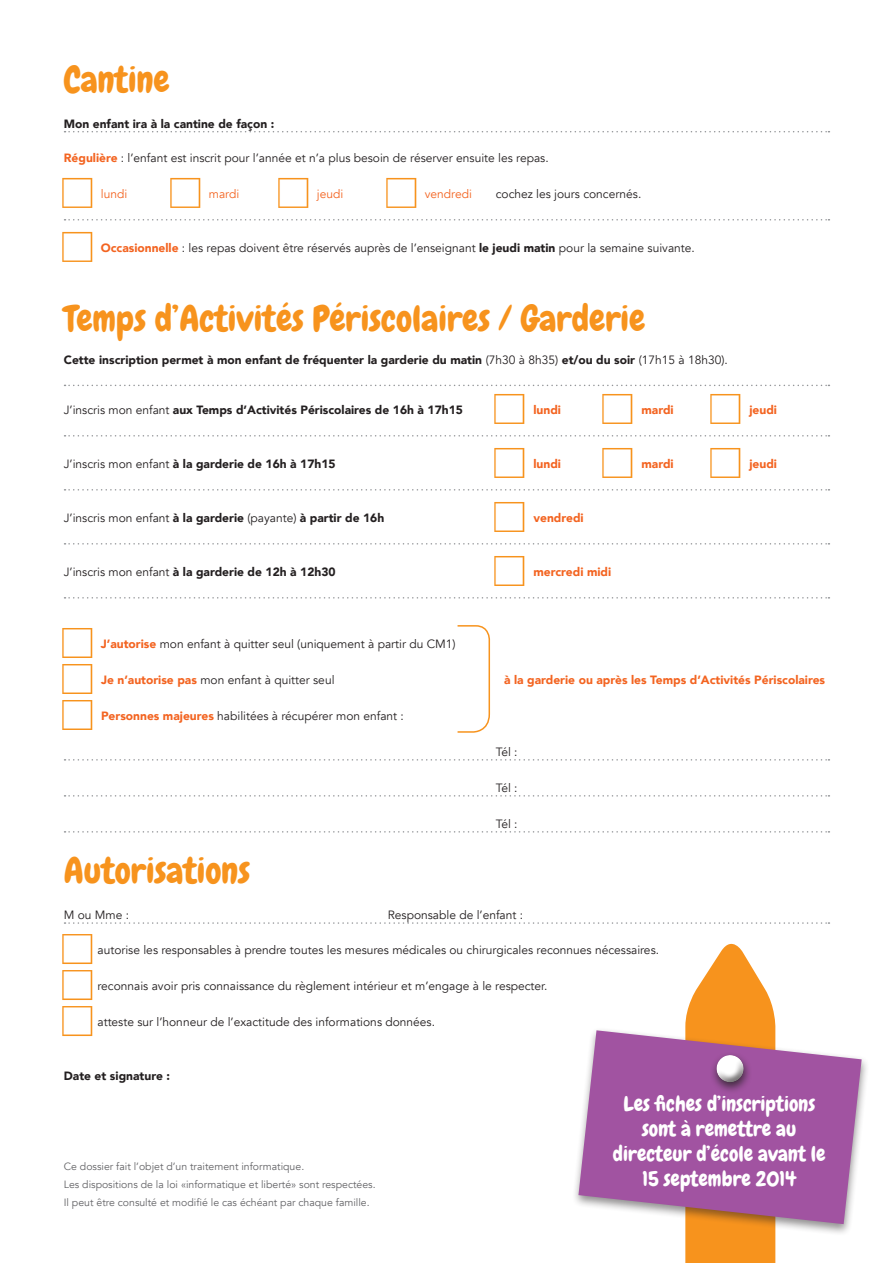
<style>
.page{position:relative;width:893px;height:1263px;background:#fff}
.page>*{position:absolute;margin:0;border:0;box-sizing:border-box;transform-origin:0 0}
.t1{font:36px "Chewy";color:#f7931d}
.t2{font:21px/25.2px "Chewy";color:#fff;text-align:center}
.t3{font:12px "Avenir";color:#231f20}
.t4{font:900 12px "Avenir";color:#231f20}
.t5{font:900 12px "Avenir";color:#f36421}
.t6{font:12px "Avenir";color:#f36421}
.t7{font:10.5px/18px "Avenir";color:#636366}
.s1{font-weight:900;color:#f36421}
.s2{font-weight:900}
.s3{font-weight:400}
</style>
<div class="page">
<svg style="left:65px;top:131px;width:764px;height:1px"></svg>
<svg style="left:65px;top:219px;width:764px;height:2px"></svg>
<svg style="left:65px;top:385px;width:764px;height:1px"></svg>
<svg style="left:65px;top:435px;width:764px;height:2px"></svg>
<svg style="left:65px;top:489px;width:764px;height:2px"></svg>
<svg style="left:65px;top:543px;width:764px;height:2px"></svg>
<svg style="left:65px;top:597px;width:764px;height:2px"></svg>
<svg style="left:65px;top:759px;width:764px;height:2px"></svg>
<svg style="left:65px;top:795px;width:764px;height:2px"></svg>
<svg style="left:65px;top:831px;width:764px;height:2px"></svg>
<svg style="left:65px;top:922px;width:764px;height:2px"></svg>
<div style="left:62px;top:178px;width:30px;height:30px;border:3px solid #f7931d"></div>
<div style="left:170px;top:178px;width:30px;height:30px;border:3px solid #f7931d"></div>
<div style="left:278px;top:178px;width:30px;height:30px;border:3px solid #f7931d"></div>
<div style="left:386px;top:178px;width:30px;height:30px;border:3px solid #f7931d"></div>
<div style="left:62px;top:232px;width:30px;height:30px;border:3px solid #f7931d"></div>
<div style="left:494px;top:394px;width:30px;height:30px;border:3px solid #f7931d"></div>
<div style="left:602px;top:394px;width:30px;height:30px;border:3px solid #f7931d"></div>
<div style="left:710px;top:394px;width:30px;height:30px;border:3px solid #f7931d"></div>
<div style="left:494px;top:448px;width:30px;height:30px;border:3px solid #f7931d"></div>
<div style="left:602px;top:448px;width:30px;height:30px;border:3px solid #f7931d"></div>
<div style="left:710px;top:448px;width:30px;height:30px;border:3px solid #f7931d"></div>
<div style="left:494px;top:502px;width:30px;height:30px;border:3px solid #f7931d"></div>
<div style="left:494px;top:556px;width:30px;height:30px;border:3px solid #f7931d"></div>
<div style="left:62px;top:628px;width:30px;height:30px;border:3px solid #f7931d"></div>
<div style="left:62px;top:664px;width:30px;height:30px;border:3px solid #f7931d"></div>
<div style="left:62px;top:700px;width:30px;height:30px;border:3px solid #f7931d"></div>
<div style="left:62px;top:934px;width:30px;height:30px;border:3px solid #f7931d"></div>
<div style="left:62px;top:970px;width:30px;height:30px;border:3px solid #f7931d"></div>
<div style="left:62px;top:1006px;width:30px;height:30px;border:3px solid #f7931d"></div>
<svg style="left:457px;top:625px;width:34px;height:108px"></svg>
<div style="left:571px;top:1027px;width:299px;height:209px;background:#231f20;opacity:.5"></div>
<svg style="left:578px;top:1030px;width:284px;height:194px;fill:#a153a1"></svg>
<svg style="left:685px;top:943px;width:90px;height:320px;background:#c97d77"></svg>
<svg style="left:64px;top:179px;width:27px;height:27px"></svg>
<svg style="left:172px;top:179px;width:27px;height:27px"></svg>
<svg style="left:280px;top:179px;width:27px;height:27px"></svg>
<svg style="left:388px;top:179px;width:27px;height:27px"></svg>
<svg style="left:64px;top:233px;width:27px;height:27px"></svg>
<svg style="left:496px;top:395px;width:27px;height:27px"></svg>
<svg style="left:604px;top:395px;width:27px;height:27px"></svg>
<svg style="left:712px;top:395px;width:27px;height:27px"></svg>
<svg style="left:496px;top:449px;width:27px;height:27px"></svg>
<svg style="left:604px;top:449px;width:27px;height:27px"></svg>
<svg style="left:712px;top:449px;width:27px;height:27px"></svg>
<svg style="left:496px;top:503px;width:27px;height:27px"></svg>
<svg style="left:496px;top:557px;width:27px;height:27px"></svg>
<svg style="left:64px;top:629px;width:27px;height:27px"></svg>
<svg style="left:64px;top:665px;width:27px;height:27px"></svg>
<svg style="left:64px;top:701px;width:27px;height:27px"></svg>
<svg style="left:64px;top:935px;width:27px;height:27px"></svg>
<svg style="left:64px;top:971px;width:27px;height:27px"></svg>
<svg style="left:64px;top:1007px;width:27px;height:27px"></svg>
<h1 class="t1" style="left:64px;top:57px;width:107px">Cantine</h1>
<p class="t4" style="left:64px;top:113px;width:212px">Mon enfant ira à la cantine de façon :</p>
<p class="t3" style="left:64px;top:151px;width:486px"><span class="s1">Régulière</span> : l’enfant est inscrit pour l’année et n’a plus besoin de réserver ensuite les repas.</p>
<p class="t6" style="left:101px;top:187px;width:28px">lundi</p>
<p class="t6" style="left:209px;top:187px;width:32px">mardi</p>
<p class="t6" style="left:317px;top:187px;width:28px">jeudi</p>
<p class="t6" style="left:425px;top:187px;width:49px">vendredi</p>
<p class="t3" style="left:496px;top:187px;width:147px">cochez les jours concernés.</p>
<p class="t3" style="left:101px;top:241px;width:596px"><span class="s1">Occasionnelle</span> : les repas doivent être réservés auprès de l’enseignant <span class="s2">le jeudi matin</span> pour la semaine suivante.</p>
<h1 class="t1" style="left:64px;top:296px;width:583px">Temps d’Activités Périscolaires / Garderie</h1>
<p class="t4" style="left:64px;top:349px;width:666px">Cette inscription permet à mon enfant de fréquenter la garderie du matin <span class="s3">(7h30 à 8h35)</span> et/ou du soir <span class="s3">(17h15 à 18h30).</span></p>
<p class="t4" style="left:64px;top:400px;width:401px"><span class="s3">J’inscris mon enfant</span> aux Temps d’Activités Périscolaires de 16h à 17h15</p>
<p class="t5" style="left:533px;top:400px;width:29px">lundi</p>
<p class="t5" style="left:641px;top:400px;width:34px">mardi</p>
<p class="t5" style="left:749px;top:400px;width:29px">jeudi</p>
<p class="t4" style="left:64px;top:454px;width:273px"><span class="s3">J’inscris mon enfant</span> à la garderie de 16h à 17h15</p>
<p class="t5" style="left:533px;top:454px;width:29px">lundi</p>
<p class="t5" style="left:641px;top:454px;width:34px">mardi</p>
<p class="t5" style="left:749px;top:454px;width:29px">jeudi</p>
<p class="t3" style="left:64px;top:511px;width:322px">J’inscris mon enfant <span class="s2">à la garderie</span> (payante) <span class="s2">à partir de 16h</span></p>
<p class="t5" style="left:533px;top:508px;width:52px">vendredi</p>
<p class="t4" style="left:64px;top:562px;width:273px"><span class="s3">J’inscris mon enfant</span> à la garderie de 12h à 12h30</p>
<p class="t5" style="left:533px;top:562px;width:79px">mercredi midi</p>
<p class="t3" style="left:101px;top:637px;width:356px"><span class="s1">J’autorise</span> mon enfant à quitter seul (uniquement à partir du CM1)</p>
<p class="t3" style="left:101px;top:673px;width:235px"><span class="s1">Je n’autorise pas</span> mon enfant à quitter seul</p>
<p class="t3" style="left:101px;top:709px;width:304px"><span class="s1">Personnes majeures</span> habilitées à récupérer mon enfant :</p>
<p class="t5" style="left:504px;top:670px;width:323px">à la garderie ou après les Temps d’Activités Périscolaires</p>
<p class="t3" style="left:496px;top:745px;width:23px">Tél :</p>
<p class="t3" style="left:496px;top:781px;width:23px">Tél :</p>
<p class="t3" style="left:496px;top:817px;width:23px">Tél :</p>
<h1 class="t1" style="left:64px;top:848px;width:188px">Autorisations</h1>
<p class="t3" style="left:64px;top:908px;width:67px">M ou Mme :</p>
<p class="t3" style="left:388px;top:908px;width:137px">Responsable de l’enfant :</p>
<p class="t3" style="left:97px;top:943px;width:563px">autorise les responsables à prendre toutes les mesures médicales ou chirurgicales reconnues nécessaires.</p>
<p class="t3" style="left:97px;top:979px;width:452px">reconnais avoir pris connaissance du règlement intérieur et m’engage à le respecter.</p>
<p class="t3" style="left:97px;top:1015px;width:339px">atteste sur l’honneur de l’exactitude des informations données.</p>
<p class="t4" style="left:64px;top:1066px;width:108px">Date et signature :</p>
<p class="t7" style="left:64px;top:1158px;width:313px">Ce dossier fait l’objet d’un traitement informatique.<br>Les dispositions de la loi «informatique et liberté» sont respectées.<br>Il peut être consulté et modifié le cas échéant par chaque famille.</p>
<h2 class="t2" style="left:613px;top:1091px;width:214px">Les fiches d’inscriptions sont à remettre au directeur d’école avant le<br>15 septembre 2014</h2>
</div>
